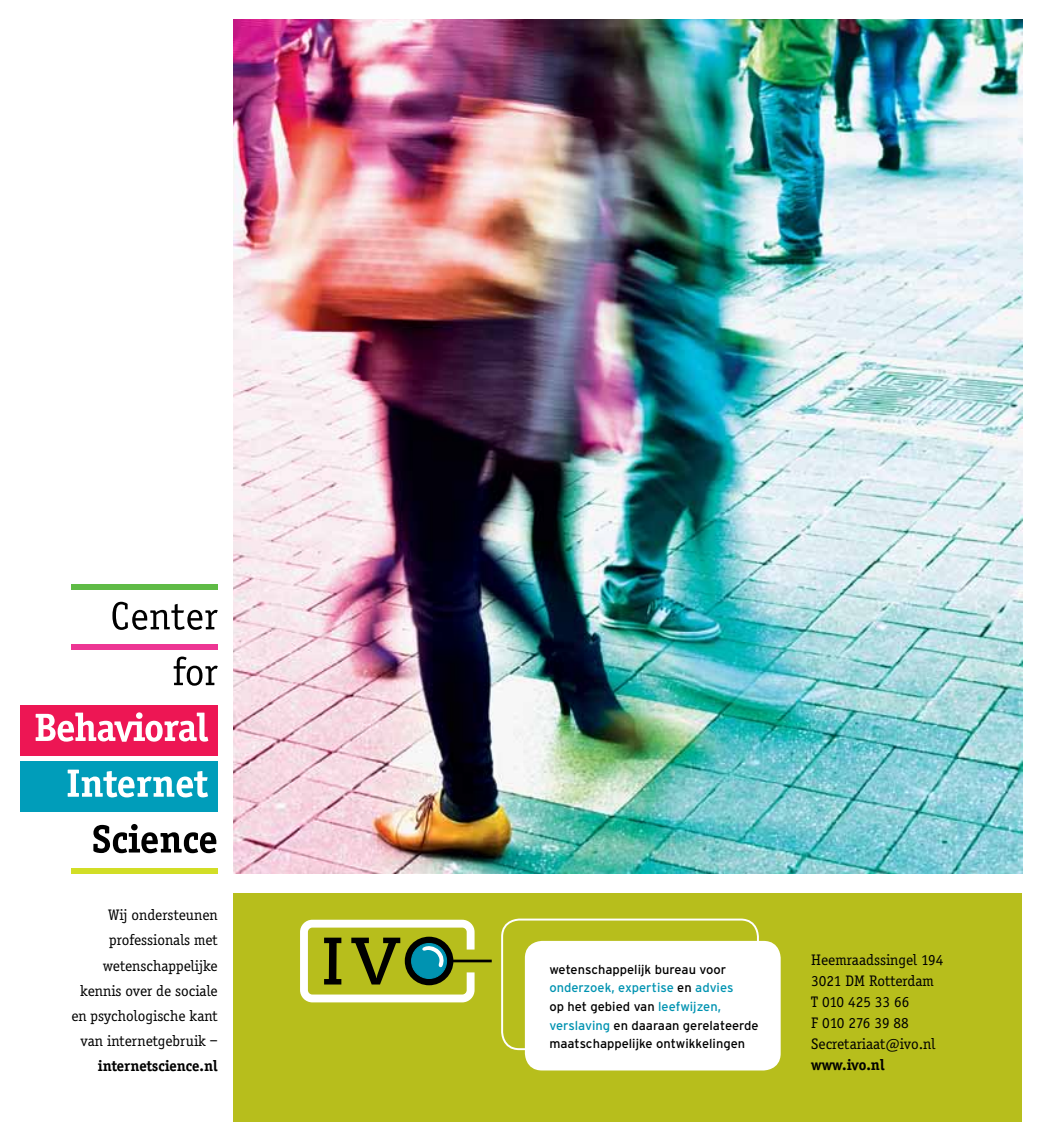
<style>
.page{position:relative;width:1042px;height:1141px;background:#fff}
.page>*{position:absolute;margin:0;border:0;box-sizing:border-box;transform-origin:0 0}
.t1{font:15.75px/25.2px "Officina Serif";color:#000;text-align:right}
.t2{font:700 15.75px "Officina Serif";color:#000}
.t3{font:12.95px/18.6px "Interstate";color:#000}
.s1{color:#0093b1}
</style>
<div class="page">
<div style="left:233px;top:893px;width:789px;height:228px;background:#b7be1c"></div>
<img style="left:233px;top:20px;width:789px;height:853px">
<hr style="left:450px;top:960px;width:42px;height:2px;background:#000">
<svg style="left:300px;top:920px;width:174px;height:82px"></svg>
<div style="left:501px;top:919px;width:258px;height:131px;border:2px solid #fff;border-radius:17px"></div>
<div style="left:525px;top:941px;width:255px;height:129px;background:#fff;border-radius:17px"></div>
<div style="left:20px;top:761px;width:198px;height:50px;background:#009dba"></div>
<div style="left:20px;top:706px;width:198px;height:50px;background:#ed1654"></div>
<div style="left:71px;top:644px;width:147px;height:5px;background:#ed3694"></div>
<div style="left:71px;top:585px;width:147px;height:5px;background:#5fbb46"></div>
<div style="left:71px;top:868px;width:147px;height:5px;background:#d2de26"></div>
<svg style="left:112px;top:602px;width:106px;height:28px"></svg>
<svg style="left:174px;top:657px;width:44px;height:29px"></svg>
<svg style="left:36px;top:712px;width:172px;height:30px"></svg>
<svg style="left:68px;top:770px;width:140px;height:27px"></svg>
<svg style="left:93px;top:824px;width:123px;height:29px"></svg>
<p class="t1" style="left:71px;top:903px;width:148px">Wij ondersteunen professionals met wetenschappelijke kennis over de sociale en psychologische kant van internetgebruik –</p>
<p class="t2" style="left:98px;top:1057px;width:121px">internetscience.nl</p>
<p class="t3" style="left:549px;top:960px;width:211px">wetenschappelijk bureau voor <span class="s1">onderzoek, expertise</span> en <span class="s1">advies<br></span>op het gebied van <span class="s1">leefwijzen, verslaving</span> en daaraan gerelateerde maatschappelijke ontwikkelingen</p>
<p class="t1" style="left:811px;top:949px;width:134px;line-height:21px;text-align:left">Heemraadssingel 194<br>3021 DM Rotterdam<br>T 010 425 33 66<br>F 010 276 39 88<br>Secretariaat@ivo.nl</p>
<p class="t2" style="left:811px;top:1055px;width:75px">www.ivo.nl</p>
</div>
